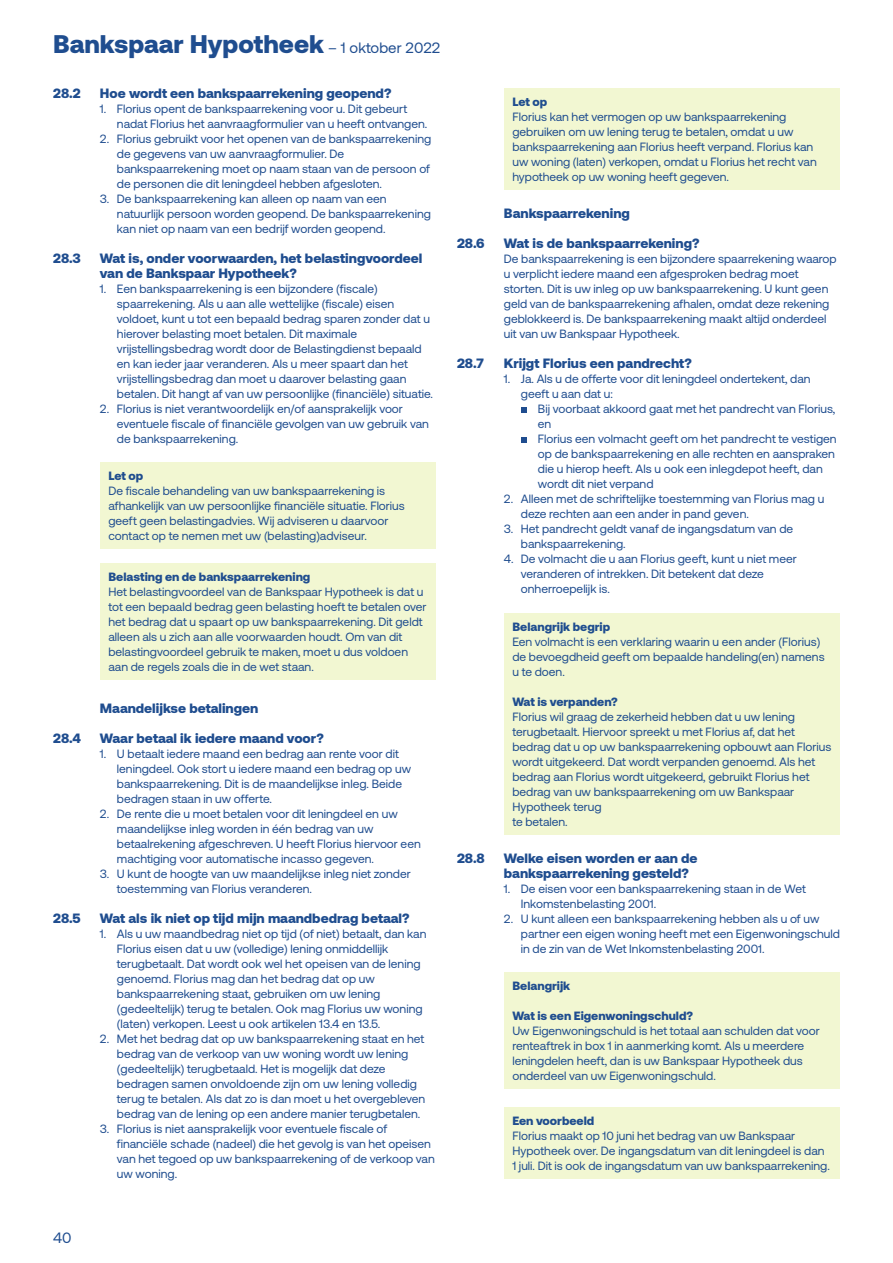
<style>
.page{position:relative;width:893px;height:1263px;background:#fff}
.page>*{position:absolute;margin:0;border:0;box-sizing:border-box;transform-origin:0 0}
.t1{font:900 25.5px "Aeonik";color:#1f4d8f}
.t2{font:15px "Aeonik";color:#1f4d8f}
.t3{font:900 13.5px/15px "Aeonik";color:#1f4d8f}
.t4{font:12px/15px "Aeonik";color:#1f4d8f}
.t5{font:900 12px "Aeonik";color:#1f4d8f}
.s1{font-weight:400;font-size:15px}
</style>
<div class="page">
<div style="left:100px;top:462px;width:336px;height:86px;background:#f2f7d2"></div>
<div style="left:100px;top:563px;width:336px;height:116px;background:#f2f7d2"></div>
<div style="left:504px;top:88px;width:336px;height:101px;background:#f2f7d2"></div>
<svg style="left:521px;top:407px;width:6px;height:6px"></svg>
<svg style="left:521px;top:437px;width:6px;height:6px"></svg>
<div style="left:504px;top:613px;width:336px;height:221px;background:#f2f7d2"></div>
<div style="left:504px;top:972px;width:336px;height:116px;background:#f2f7d2"></div>
<div style="left:504px;top:1107px;width:336px;height:71px;background:#f2f7d2"></div>
<h1 class="t1" style="left:53px;top:29px;width:389px">Bankspaar Hypotheek <span class="s1">– 1 oktober 2022</span></h1>
<p class="t3" style="left:53px;top:86px;width:29px">28.2</p>
<p class="t3" style="left:100px;top:86px;width:293px">Hoe wordt een bankspaarrekening geopend?</p>
<p class="t4" style="left:117px;top:102px;width:312px;text-indent:-17px">1. Florius opent de bankspaarrekening voor u. Dit gebeurt nadat Florius het aanvraagformulier van u heeft ontvangen.</p>
<p class="t4" style="left:117px;top:132px;width:316px;text-indent:-17px">2. Florius gebruikt voor het openen van de bankspaarrekening de gegevens van uw aanvraagformulier. De bankspaarrekening moet op naam staan van de persoon of de personen die dit leningdeel hebben afgesloten.</p>
<p class="t4" style="left:117px;top:192px;width:315px;text-indent:-17px">3. De bankspaarrekening kan alleen op naam van een natuurlijk persoon worden geopend. De bankspaarrekening kan niet op naam van een bedrijf worden geopend.</p>
<p class="t3" style="left:53px;top:251px;width:29px">28.3</p>
<p class="t3" style="left:100px;top:251px;width:324px">Wat is, onder voorwaarden, het belastingvoordeel van de Bankspaar Hypotheek?</p>
<p class="t4" style="left:117px;top:282px;width:318px;text-indent:-17px">1. Een bankspaarrekening is een bijzondere (fiscale) spaarrekening. Als u aan alle wettelijke (fiscale) eisen voldoet, kunt u tot een bepaald bedrag sparen zonder dat u hierover belasting moet betalen. Dit maximale vrijstellingsbedrag wordt door de Belastingdienst bepaald en kan ieder jaar veranderen. Als u meer spaart dan het vrijstellingsbedrag dan moet u daarover belasting gaan betalen. Dit hangt af van uw persoonlijke (financiële) situatie.</p>
<p class="t4" style="left:117px;top:402px;width:313px;text-indent:-17px">2. Florius is niet verantwoordelijk en/of aansprakelijk voor eventuele fiscale of financiële gevolgen van uw gebruik van de bankspaarrekening.</p>
<p class="t5" style="left:108px;top:468px;width:36px">Let op</p>
<p class="t4" style="left:108px;top:483px;width:298px">De fiscale behandeling van uw bankspaarrekening is afhankelijk van uw persoonlijke financiële situatie. Florius geeft geen belastingadvies. Wij adviseren u daarvoor contact op te nemen met uw (belasting)adviseur.</p>
<p class="t5" style="left:108px;top:570px;width:203px">Belasting en de bankspaarrekening</p>
<p class="t4" style="left:108px;top:584px;width:320px">Het belastingvoordeel van de Bankspaar Hypotheek is dat u tot een bepaald bedrag geen belasting hoeft te betalen over het bedrag dat u spaart op uw bankspaarrekening. Dit geldt alleen als u zich aan alle voorwaarden houdt. Om van dit belastingvoordeel gebruik te maken, moet u dus voldoen aan de regels zoals die in de wet staan.</p>
<p class="t3" style="left:100px;top:701px;width:160px">Maandelijkse betalingen</p>
<p class="t3" style="left:53px;top:731px;width:29px">28.4</p>
<p class="t3" style="left:100px;top:731px;width:225px">Waar betaal ik iedere maand voor?</p>
<p class="t4" style="left:117px;top:747px;width:296px;text-indent:-17px">1. U betaalt iedere maand een bedrag aan rente voor dit leningdeel. Ook stort u iedere maand een bedrag op uw bankspaarrekening. Dit is de maandelijkse inleg. Beide bedragen staan in uw offerte.</p>
<p class="t4" style="left:117px;top:807px;width:305px;text-indent:-17px">2. De rente die u moet betalen voor dit leningdeel en uw maandelijkse inleg worden in één bedrag van uw betaalrekening afgeschreven. U heeft Florius hiervoor een machtiging voor automatische incasso gegeven.</p>
<p class="t4" style="left:117px;top:867px;width:295px;text-indent:-17px">3. U kunt de hoogte van uw maandelijkse inleg niet zonder toestemming van Florius veranderen.</p>
<p class="t3" style="left:53px;top:911px;width:29px">28.5</p>
<p class="t3" style="left:100px;top:911px;width:311px">Wat als ik niet op tijd mijn maandbedrag betaal?</p>
<p class="t4" style="left:117px;top:927px;width:311px;text-indent:-17px">1. Als u uw maandbedrag niet op tijd (of niet) betaalt, dan kan Florius eisen dat u uw (volledige) lening onmiddellijk terugbetaalt. Dat wordt ook wel het opeisen van de lening genoemd. Florius mag dan het bedrag dat op uw bankspaarrekening staat, gebruiken om uw lening (gedeeltelijk) terug te betalen. Ook mag Florius uw woning (laten) verkopen. Leest u ook artikelen 13.4 en 13.5.</p>
<p class="t4" style="left:117px;top:1032px;width:310px;text-indent:-17px">2. Met het bedrag dat op uw bankspaarrekening staat en het bedrag van de verkoop van uw woning wordt uw lening (gedeeltelijk) terugbetaald. Het is mogelijk dat deze bedragen samen onvoldoende zijn om uw lening volledig terug te betalen. Als dat zo is dan moet u het overgebleven bedrag van de lening op een andere manier terugbetalen.</p>
<p class="t4" style="left:117px;top:1122px;width:319px;text-indent:-17px">3. Florius is niet aansprakelijk voor eventuele fiscale of financiële schade (nadeel) die het gevolg is van het opeisen van het tegoed op uw bankspaarrekening of de verkoop van uw woning.</p>
<p class="t5" style="left:512px;top:94px;width:36px">Let op</p>
<p class="t4" style="left:512px;top:109px;width:306px">Florius kan het vermogen op uw bankspaarrekening gebruiken om uw lening terug te betalen, omdat u uw bankspaarrekening aan Florius heeft verpand. Florius kan uw woning (laten) verkopen, omdat u Florius het recht van hypotheek op uw woning heeft gegeven.</p>
<p class="t3" style="left:504px;top:206px;width:127px">Bankspaarrekening</p>
<p class="t3" style="left:457px;top:236px;width:29px">28.6</p>
<p class="t3" style="left:504px;top:236px;width:197px">Wat is de bankspaarrekening?</p>
<p class="t4" style="left:504px;top:252px;width:334px">De bankspaarrekening is een bijzondere spaarrekening waarop u verplicht iedere maand een afgesproken bedrag moet storten. Dit is uw inleg op uw bankspaarrekening. U kunt geen geld van de bankspaarrekening afhalen, omdat deze rekening geblokkeerd is. De bankspaarrekening maakt altijd onderdeel uit van uw Bankspaar Hypotheek.</p>
<p class="t3" style="left:457px;top:356px;width:28px">28.7</p>
<p class="t3" style="left:504px;top:356px;width:189px">Krijgt Florius een pandrecht?</p>
<p class="t4" style="left:521px;top:372px;width:291px;text-indent:-17px">1. Ja. Als u de offerte voor dit leningdeel ondertekent, dan geeft u aan dat u:</p>
<p class="t4" style="left:538px;top:402px;width:300px">Bij voorbaat akkoord gaat met het pandrecht van Florius, en<br>Florius een volmacht geeft om het pandrecht te vestigen op de bankspaarrekening en alle rechten en aanspraken die u hierop heeft. Als u ook een inlegdepot heeft, dan wordt dit niet verpand</p>
<p class="t4" style="left:521px;top:492px;width:305px;text-indent:-17px">2. Alleen met de schriftelijke toestemming van Florius mag u deze rechten aan een ander in pand geven.</p>
<p class="t4" style="left:521px;top:522px;width:274px;text-indent:-17px">3. Het pandrecht geldt vanaf de ingangsdatum van de bankspaarrekening.</p>
<p class="t4" style="left:521px;top:552px;width:277px;text-indent:-17px">4. De volmacht die u aan Florius geeft, kunt u niet meer veranderen of intrekken. Dit betekent dat deze onherroepelijk is.</p>
<p class="t5" style="left:512px;top:619px;width:99px">Belangrijk begrip</p>
<p class="t4" style="left:512px;top:634px;width:314px">Een volmacht is een verklaring waarin u een ander (Florius) de bevoegdheid geeft om bepaalde handeling(en) namens u te doen.</p>
<p class="t5" style="left:512px;top:694px;width:107px">Wat is verpanden?</p>
<p class="t4" style="left:512px;top:709px;width:320px">Florius wil graag de zekerheid hebben dat u uw lening terugbetaalt. Hiervoor spreekt u met Florius af, dat het bedrag dat u op uw bankspaarrekening opbouwt aan Florius wordt uitgekeerd. Dat wordt verpanden genoemd. Als het bedrag aan Florius wordt uitgekeerd, gebruikt Florius het bedrag van uw bankspaarrekening om uw Bankspaar Hypotheek terug<br>te betalen.</p>
<p class="t3" style="left:457px;top:851px;width:29px">28.8</p>
<p class="t3" style="left:504px;top:851px;width:195px">Welke eisen worden er aan de bankspaarrekening gesteld?</p>
<p class="t4" style="left:521px;top:882px;width:287px;text-indent:-17px">1. De eisen voor een bankspaarrekening staan in de Wet<br>Inkomstenbelasting 2001.</p>
<p class="t4" style="left:521px;top:912px;width:320px;text-indent:-17px">2. U kunt alleen een bankspaarrekening hebben als u of uw partner een eigen woning heeft met een Eigenwoningschuld in de zin van de Wet Inkomstenbelasting 2001.</p>
<p class="t5" style="left:512px;top:978px;width:59px">Belangrijk</p>
<p class="t5" style="left:512px;top:1008px;width:182px">Wat is een Eigenwoningschuld?</p>
<p class="t4" style="left:512px;top:1023px;width:309px">Uw Eigenwoningschuld is het totaal aan schulden dat voor renteaftrek in box 1 in aanmerking komt. Als u meerdere leningdelen heeft, dan is uw Bankspaar Hypotheek dus onderdeel van uw Eigenwoningschuld.</p>
<p class="t5" style="left:512px;top:1113px;width:83px">Een voorbeeld</p>
<p class="t4" style="left:512px;top:1128px;width:319px">Florius maakt op 10 juni het bedrag van uw Bankspaar<br>Hypotheek over. De ingangsdatum van dit leningdeel is dan<br>1 juli. Dit is ook de ingangsdatum van uw bankspaarrekening.</p>
<p class="t2" style="left:53px;top:1229px;width:20px">40</p>
</div>
